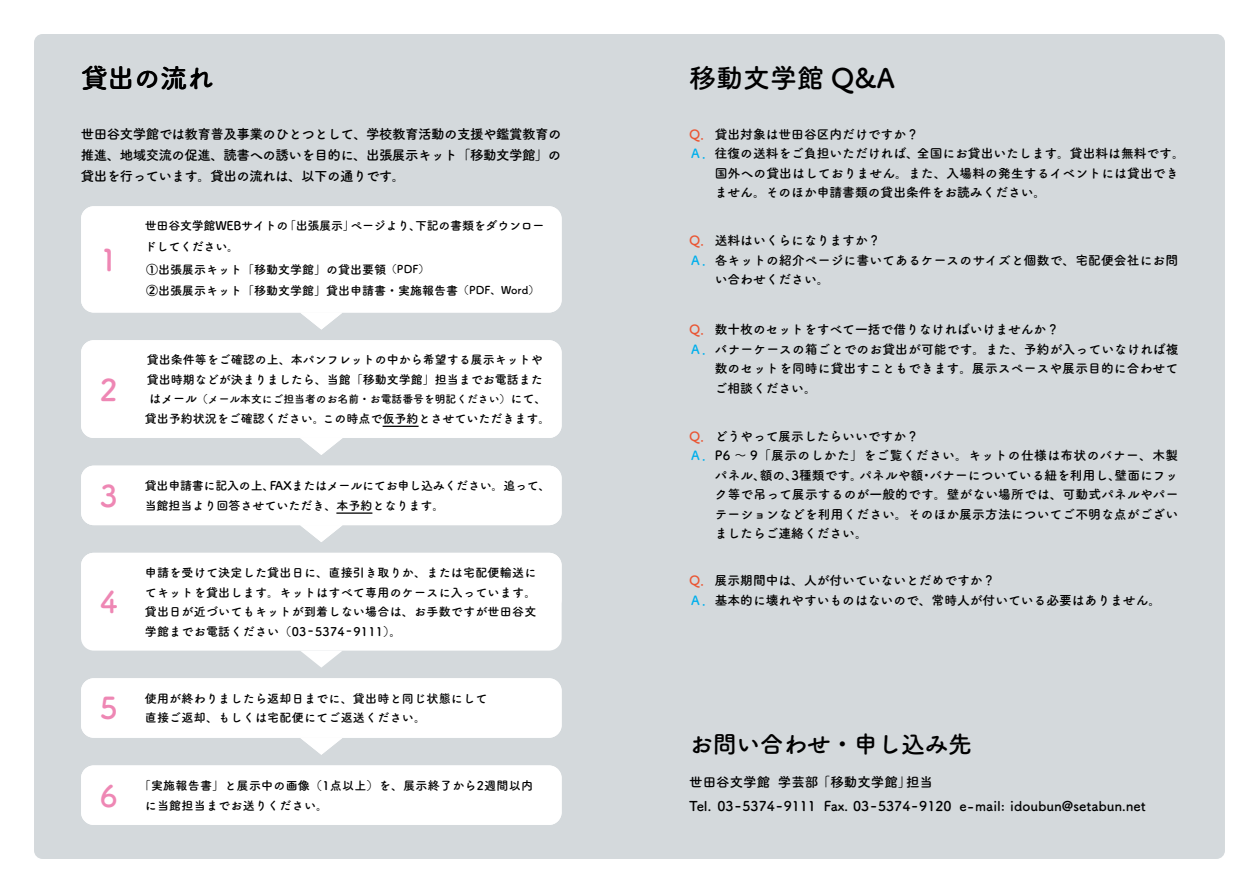
<style>
.page{position:relative;width:1259px;height:893px;background:#fff}
.page>*{position:absolute;margin:0;border:0;box-sizing:border-box;transform-origin:0 0}
.t1{font:700 30px "Tsuku A Rd Gothic";color:#ee87b4}
.t2{font:700 27px "Tsuku A Rd Gothic";letter-spacing:-.01em;color:#000}
.t3{font:700 24px "Tsuku A Rd Gothic";letter-spacing:-.02em;color:#000}
.t4{font:700 13.5px/21px "Tsuku A Rd Gothic";color:#000;text-align:justify}
.t5{font:700 12.75px/19.5px "Tsuku A Rd Gothic";letter-spacing:.01em;color:#000}
.t6{font:700 12.75px "Tsuku A Rd Gothic";letter-spacing:.03em;color:#000}
.t7{font:700 12px/19.5px "Tsuku A Rd Gothic";color:#000}
.t8{font:700 12px/19.5px "Tsuku A Rd Gothic";letter-spacing:.02em;color:#000}
.t9{font:700 12px/19.5px "Tsuku A Rd Gothic";letter-spacing:-.02em;color:#000}
.t10{font:700 10.8px "Tsuku A Rd Gothic";color:#000}
.t11{font:700 10.8px "Tsuku A Rd Gothic";letter-spacing:.02em;color:#000}
.s1{font-size:10.8px}
.s2{font-size:12px}
.s3{color:#ea5532}
.s4{color:#00afec}
</style>
<div class="page">
<div style="left:34px;top:34px;width:1191px;height:825px;background:#d4d9dc;border-radius:9px"></div>
<div style="left:81px;top:765px;width:480px;height:60px;background:#fff;border-radius:13px"></div>
<div style="left:81px;top:206px;width:480px;height:107px;background:#fff;border-radius:13px"></div>
<div style="left:81px;top:340px;width:480px;height:98px;background:#fff;border-radius:13px"></div>
<div style="left:81px;top:466px;width:480px;height:59px;background:#fff;border-radius:13px"></div>
<div style="left:81px;top:553px;width:480px;height:98px;background:#fff;border-radius:13px"></div>
<div style="left:81px;top:678px;width:480px;height:60px;background:#fff;border-radius:13px"></div>
<hr style="left:382px;top:426px;width:36px;height:1px;background:#000">
<hr style="left:336px;top:512px;width:36px;height:2px;background:#000">
<svg style="left:301px;top:313px;width:41px;height:17px"></svg>
<svg style="left:300px;top:438px;width:42px;height:17px"></svg>
<svg style="left:301px;top:651px;width:41px;height:17px"></svg>
<svg style="left:300px;top:525px;width:42px;height:17px"></svg>
<svg style="left:300px;top:738px;width:42px;height:17px"></svg>
<h2 class="t2" style="left:81px;top:56px;width:134px">貸出の流れ</h2>
<p class="t4" style="left:81px;top:123px;width:482px">世田谷文学館では教育普及事業のひとつとして、学校教育活動の支援や鑑賞教育の推進、地域交流の促進、読書への誘いを目的に、出張展示キット「移動文学館」の貸出を行っています。貸出の流れは、以下の通りです。</p>
<h1 class="t1" style="left:100px;top:236px;width:19px">1</h1>
<h1 class="t1" style="left:100px;top:366px;width:19px">2</h1>
<h1 class="t1" style="left:100px;top:472px;width:19px">3</h1>
<h1 class="t1" style="left:100px;top:559px;width:19px">4</h1>
<h1 class="t1" style="left:100px;top:579px;width:19px">4</h1>
<h1 class="t1" style="left:100px;top:685px;width:19px">5</h1>
<h1 class="t1" style="left:100px;top:772px;width:19px">6</h1>
<p class="t9" style="left:145px;top:214px;width:401px;line-height:21px">世田谷文学館WEBサイトの「出張展示」ページより、下記の書類をダウンロードしてください。</p>
<p class="t7" style="left:146px;top:258px;width:395px;line-height:21px">①出張展示キット「移動文学館」の貸出要領<span class="s1">（PDF）<br></span>②出張展示キット「移動文学館」貸出申請書・実施報告書<span class="s1">（PDF、Word）</span></p>
<p class="t10" style="left:386px;top:282px;width:83px">（PDF、Word）</p>
<p class="t7" style="left:147px;top:349px;width:397px">貸出条件等をご確認の上、本パンフレットの中から希望する展示キットや貸出時期などが決まりましたら、当館「移動文学館」担当までお電話また</p>
<p class="t10" style="left:149px;top:390px;width:399px"><span class="s2">はメール</span>（メール本文にご担当者のお名前・お電話番号を明記ください）<span class="s2">にて、</span></p>
<p class="t7" style="left:145px;top:408px;width:407px">貸出予約状況をご確認ください。この時点で仮予約とさせていただきます。</p>
<p class="t9" style="left:145px;top:475px;width:407px">貸出申請書に記入の上、FAXまたはメールにてお申し込みください。追って、当館担当より回答させていただき、本予約となります。</p>
<p class="t7" style="left:145px;top:562px;width:393px;text-align:justify">申請を受けて決定した貸出日に、直接引き取りか、または宅配便輸送にてキットを貸出します。キットはすべて専用のケースに入っています。貸出日が近づいてもキットが到着しない場合は、お手数ですが世田谷文学館までお電話ください（03 - 5374 - 9111）。</p>
<p class="t8" style="left:145px;top:688px;width:344px">使用が終わりましたら返却日までに、貸出時と同じ状態にして直接ご返却、もしくは宅配便にてご返送ください。</p>
<p class="t8" style="left:145px;top:775px;width:390px;text-indent:-6px">「実施報告書」と展示中の画像（1点以上）を、展示終了から2週間以内に当館担当までお送りください。</p>
<p class="t11" style="left:219px;top:777px;width:318px">（予約完了時に書式をお送りします）<span class="s2">と展示中の画像1点を、</span></p>
<p class="t8" style="left:145px;top:794px;width:315px">展示終了から2週間以内に当館担当までお送りください。</p>
<h2 class="t2" style="left:689px;top:56px;width:207px">移動文学館 Q&amp;A</h2>
<p class="t5" style="left:689px;top:123px;width:231px"><span class="s3">Q．</span>貸出対象は世田谷区内だけですか？</p>
<p class="t5" style="left:689px;top:143px;width:497px"><span class="s4">Ａ．</span>往復の送料をご負担いただければ、全国にお貸出いたします。貸出料は無料です。</p>
<p class="t5" style="left:715px;top:162px;width:465px">国外への貸出はしておりません。また、入場料の発生するイベントには貸出でき</p>
<p class="t5" style="left:715px;top:182px;width:333px">ません。そのほか申請書類の貸出条件をお読みください。</p>
<p class="t5" style="left:689px;top:230px;width:193px"><span class="s3">Q．</span>送料はいくらになりますか？</p>
<p class="t5" style="left:689px;top:249px;width:490px"><span class="s4">Ａ．</span>各キットの紹介ページに書いてあるケースのサイズと個数で、宅配便会社にお問</p>
<p class="t5" style="left:715px;top:269px;width:116px">い合わせください。</p>
<p class="t5" style="left:689px;top:319px;width:371px"><span class="s3">Q．</span>数十枚のセットをすべて一括で借りなければいけませんか？</p>
<p class="t5" style="left:689px;top:339px;width:491px"><span class="s4">Ａ．</span>バナーケースの箱ごとでのお貸出が可能です。また、予約が入っていなければ複</p>
<p class="t5" style="left:715px;top:358px;width:465px">数のセットを同時に貸出すこともできます。展示スペースや展示目的に合わせて</p>
<p class="t5" style="left:715px;top:378px;width:103px">ご相談ください。</p>
<p class="t5" style="left:689px;top:425px;width:231px"><span class="s3">Q．</span>どうやって展示したらいいですか？</p>
<p class="t6" style="left:689px;top:445px;width:490px"><span class="s4">Ａ．</span>P6 〜 9「展示のしかた」をご覧ください。キットの仕様は布状のバナー、木製</p>
<p class="t5" style="left:715px;top:464px;width:465px">パネル、額の、3種類です。パネルや額・バナーについている紐を利用し、壁面にフッ</p>
<p class="t5" style="left:715px;top:484px;width:465px">ク等で吊って展示するのが一般的です。壁がない場所では、可動式パネルやパー</p>
<p class="t5" style="left:715px;top:503px;width:465px">テーションなどを利用ください。そのほか展示方法についてご不明な点がござい</p>
<p class="t5" style="left:715px;top:523px;width:154px">ましたらご連絡ください。</p>
<p class="t5" style="left:689px;top:570px;width:473px"><span class="s3">Q．</span>展示期間中は、人が付いていないとだめですか？<br><span class="s4">Ａ．</span>基本的に壊れやすいものはないので、常時人が付いている必要はありません。</p>
<h3 class="t3" style="left:689px;top:725px;width:284px">お問い合わせ・申し込み先</h3>
<p class="t4" style="left:689px;top:769px;width:458px;line-height:24px">世田谷文学館 学芸部 「移動文学館」担当<br>Tel. 03 - 5374 - 9111 Fax. 03 - 5374 - 9120 e - mail: idoubun@setabun.net</p>
</div>
